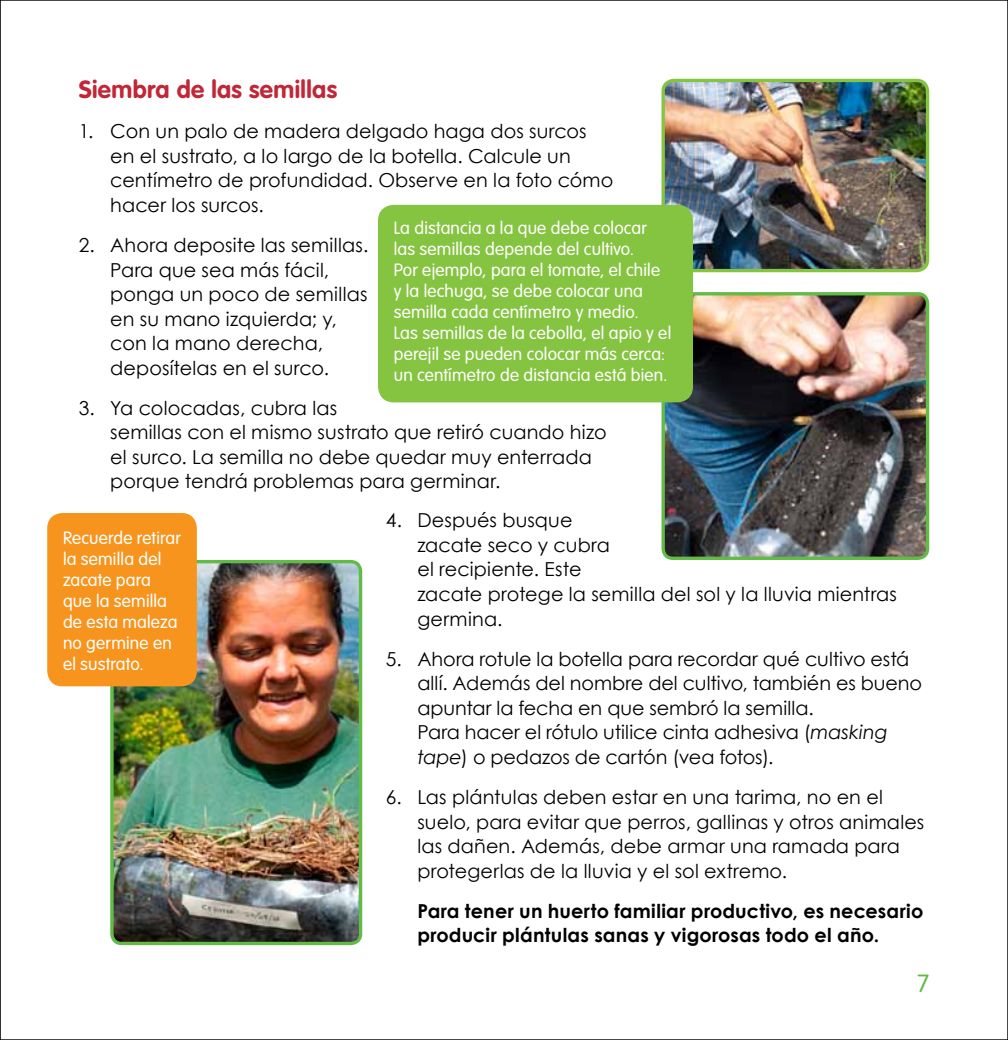
<style>
.page{position:relative;width:1008px;height:1040px;background:#fff}
.page>*{position:absolute;margin:0;border:0;box-sizing:border-box;transform-origin:0 0}
.t1{font:700 24.5px "VAG Rounded";letter-spacing:.015em;color:#c12736}
.t2{font:300 24.5px "VAG Rounded";color:#62bb46}
.t3{font:19.25px/24.5px "Century Gothic";letter-spacing:.005em;color:#000}
.t4{font:700 19.25px/24.5px "Century Gothic";letter-spacing:.01em;color:#000}
.t5{font:300 17.5px/21px "VAG Rounded";letter-spacing:.01em;color:#fff}
.s1{font-style:italic}
</style>
<div class="page">
<img style="left:665px;top:81px;width:262px;height:189px">
<div style="left:661px;top:79px;width:268px;height:193px;border:3px solid #85c441;border-radius:11px"></div>
<img style="left:665px;top:296px;width:263px;height:260px">
<div style="left:661px;top:292px;width:268px;height:268px;border:3px solid #62bb46;border-radius:10px"></div>
<img style="left:114px;top:564px;width:247px;height:377px">
<div style="left:110px;top:560px;width:252px;height:385px;border:3px solid #62bb46;border-radius:10px"></div>
<div style="left:47px;top:513px;width:150px;height:173px;background:#f7941e;border-radius:15px"></div>
<div style="left:378px;top:205px;width:315px;height:197px;background:#85c441;border-radius:16px"></div>
<p class="t1" style="left:79px;top:75px;width:260px">Siembra de las semillas</p>
<p class="t3" style="left:110px;top:119px;width:505px;text-indent:-31px">1. Con un palo de madera delgado haga dos surcos en el sustrato, a lo largo de la botella. Calcule un centímetro de profundidad. Observe en la foto cómo hacer los surcos.</p>
<p class="t3" style="left:110px;top:232px;width:260px;text-indent:-32px">2. Ahora deposite las semillas.<br>Para que sea más fácil, ponga un poco de semillas en su mano izquierda; y, con la mano derecha, deposítelas en el surco.</p>
<p class="t3" style="left:110px;top:395px;width:498px;text-indent:-31px">3. Ya colocadas, cubra las<br>semillas con el mismo sustrato que retiró cuando hizo el surco. La semilla no debe quedar muy enterrada porque tendrá problemas para germinar.</p>
<p class="t5" style="left:63px;top:527px;width:120px">Recuerde retirar la semilla del zacate para que la semilla de esta maleza no germine en el sustrato.</p>
<p class="t5" style="left:394px;top:218px;width:279px">La distancia a la que debe colocar las semillas depende del cultivo.<br>Por ejemplo, para el tomate, el chile y la lechuga, se debe colocar una semilla cada centímetro y medio.<br>Las semillas de la cebolla, el apio y el perejil se pueden colocar más cerca: un centímetro de distancia está bien.</p>
<p class="t3" style="left:417px;top:508px;width:481px;text-indent:-31px">4. Después busque<br>zacate seco y cubra<br>el recipiente. Este<br>zacate protege la semilla del sol y la lluvia mientras germina.</p>
<p class="t3" style="left:417px;top:646px;width:506px;text-indent:-31px">5. Ahora rotule la botella para recordar qué cultivo está allí. Además del nombre del cultivo, también es bueno apuntar la fecha en que sembró la semilla.<br>Para hacer el rótulo utilice cinta adhesiva (<span class="s1">masking tape</span>) o pedazos de cartón (vea fotos).</p>
<p class="t3" style="left:417px;top:784px;width:509px;text-indent:-31px">6. Las plántulas deben estar en una tarima, no en el suelo, para evitar que perros, gallinas y otros animales las dañen. Además, debe armar una ramada para protegerlas de la lluvia y el sol extremo.</p>
<p class="t4" style="left:417px;top:898px;width:508px">Para tener un huerto familiar productivo, es necesario producir plántulas sanas y vigorosas todo el año.</p>
<p class="t2" style="left:917px;top:969px;width:14px">7</p>
</div>
